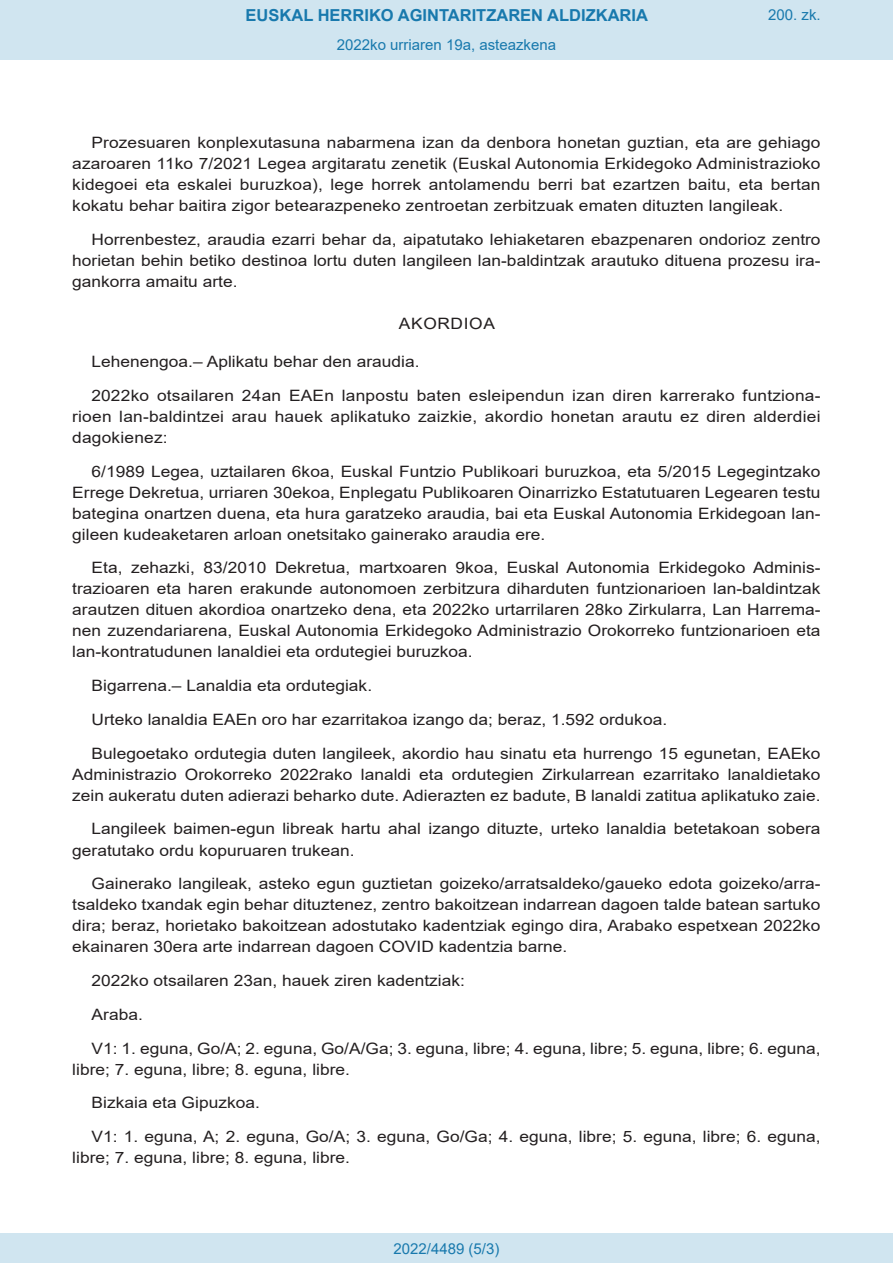
<style>
.page{position:relative;width:893px;height:1263px;background:#fff}
.page>*{position:absolute;margin:0;border:0;box-sizing:border-box;transform-origin:0 0}
.t1{font:700 16.5px "Arial";color:#1879ad}
.BOPVDetalle{font:15.6px/21px "Arial";color:#231f20;text-align:justify;scale:1.11 1}
.BOPVClave{font:15.6px "Arial";letter-spacing:.035em;color:#231f20;scale:1.11 1}
.Paginacion_Centro{font:15px "Arial";color:#1879ad}
</style>
<div class="page">
<div style="left:0;top:0;width:893px;height:60px;background:#d0e5f0"></div>
<div style="left:0;top:1233px;width:893px;height:30px;background:#d0e5f0"></div>
<p class="t1" style="left:246px;top:3px;width:404px">EUSKAL HERRIKO AGINTARITZAREN ALDIZKARIA</p>
<p class="Paginacion_Centro" style="left:337px;top:35px;width:221px">2022ko urriaren 19a, asteazkena</p>
<p class="Paginacion_Centro" style="left:768px;top:5px;width:54px">200. zk.</p>
<p class="BOPVDetalle" style="left:72px;top:132px;width:676px;text-indent:19px">Prozesuaren konplexutasuna nabarmena izan da denbora honetan guztian, eta are gehiago azaroaren 11ko 7/2021 Legea argitaratu zenetik (Euskal Autonomia Erkidegoko Administrazioko kidegoei eta eskalei buruzkoa), lege horrek antolamendu berri bat ezartzen baitu, eta bertan kokatu behar baitira zigor betearazpeneko zentroetan zerbitzuak ematen dituzten langileak.</p>
<p class="BOPVDetalle" style="left:72px;top:229px;width:676px;text-indent:19px">Horrenbestez, araudia ezarri behar da, aipatutako lehiaketaren ebazpenaren ondorioz zentro horietan behin betiko destinoa lortu duten langileen lan-baldintzak arautuko dituena prozesu ira&shy;gankorra amaitu arte.</p>
<p class="BOPVClave" style="left:399px;top:313px;width:88px">AKORDIOA</p>
<p class="BOPVDetalle" style="left:92px;top:351px;width:297px">Lehenengoa.– Aplikatu behar den araudia.</p>
<p class="BOPVDetalle" style="left:72px;top:385px;width:676px;text-indent:19px">2022ko otsailaren 24an EAEn lanpostu baten esleipendun izan diren karrerako funtziona&shy;rioen lan-baldintzei arau hauek aplikatuko zaizkie, akordio honetan arautu ez diren alderdiei dagokienez:</p>
<p class="BOPVDetalle" style="left:72px;top:461px;width:676px;text-indent:19px">6/1989 Legea, uztailaren 6koa, Euskal Funtzio Publikoari buruzkoa, eta 5/2015 Legegintzako Errege Dekretua, urriaren 30ekoa, Enplegatu Publikoaren Oinarrizko Estatutuaren Legearen testu bategina onartzen duena, eta hura garatzeko araudia, bai eta Euskal Autonomia Erkidegoan lan&shy;gileen kudeaketaren arloan onetsitako gainerako araudia ere.</p>
<p class="BOPVDetalle" style="left:72px;top:557px;width:676px;text-indent:19px">Eta, zehazki, 83/2010 Dekretua, martxoaren 9koa, Euskal Autonomia Erkidegoko Adminis&shy;trazioaren eta haren erakunde autonomoen zerbitzura diharduten funtzionarioen lan-baldintzak arautzen dituen akordioa onartzeko dena, eta 2022ko urtarrilaren 28ko Zirkularra, Lan Harrema&shy;nen zuzendariarena, Euskal Autonomia Erkidegoko Administrazio Orokorreko funtzionarioen eta lan-kontratudunen lanaldiei eta ordutegiei buruzkoa.</p>
<p class="BOPVDetalle" style="left:92px;top:675px;width:254px">Bigarrena.– Lanaldia eta ordutegiak.</p>
<p class="BOPVDetalle" style="left:92px;top:709px;width:520px">Urteko lanaldia EAEn oro har ezarritakoa izango da; beraz, 1.592 ordukoa.</p>
<p class="BOPVDetalle" style="left:72px;top:743px;width:676px;text-indent:19px">Bulegoetako ordutegia duten langileek, akordio hau sinatu eta hurrengo 15 egunetan, EAEko Administrazio Orokorreko 2022rako lanaldi eta ordutegien Zirkularrean ezarritako lanaldietako zein aukeratu duten adierazi beharko dute. Adierazten ez badute, B lanaldi zatitua aplikatuko zaie.</p>
<p class="BOPVDetalle" style="left:72px;top:818px;width:676px;text-indent:19px">Langileek baimen-egun libreak hartu ahal izango dituzte, urteko lanaldia betetakoan sobera geratutako ordu kopuruaren trukean.</p>
<p class="BOPVDetalle" style="left:72px;top:873px;width:676px;text-indent:19px">Gainerako langileak, asteko egun guztietan goizeko/arratsaldeko/gaueko edota goizeko/arra&shy;tsaldeko txandak egin behar dituztenez, zentro bakoitzean indarrean dagoen talde batean sartuko dira; beraz, horietako bakoitzean adostutako kadentziak egingo dira, Arabako espetxean 2022ko ekainaren 30era arte indarrean dagoen COVID kadentzia barne.</p>
<p class="BOPVDetalle" style="left:92px;top:970px;width:338px">2022ko otsailaren 23an, hauek ziren kadentziak:</p>
<p class="BOPVDetalle" style="left:92px;top:1004px;width:48px">Araba.</p>
<p class="BOPVDetalle" style="left:72px;top:1037px;width:676px;text-indent:19px">V1: 1. eguna, Go/A; 2. eguna, Go/A/Ga; 3. eguna, libre; 4. eguna, libre; 5. eguna, libre; 6. eguna, libre; 7. eguna, libre; 8. eguna, libre.</p>
<p class="BOPVDetalle" style="left:92px;top:1092px;width:153px">Bizkaia eta Gipuzkoa.</p>
<p class="BOPVDetalle" style="left:72px;top:1126px;width:676px;text-indent:19px">V1: 1. eguna, A; 2. eguna, Go/A; 3. eguna, Go/Ga; 4. eguna, libre; 5. eguna, libre; 6. eguna, libre; 7. eguna, libre; 8. eguna, libre.</p>
<p class="Paginacion_Centro" style="left:393px;top:1238px;width:107px">2022/4489 (5/3)</p>
</div>
